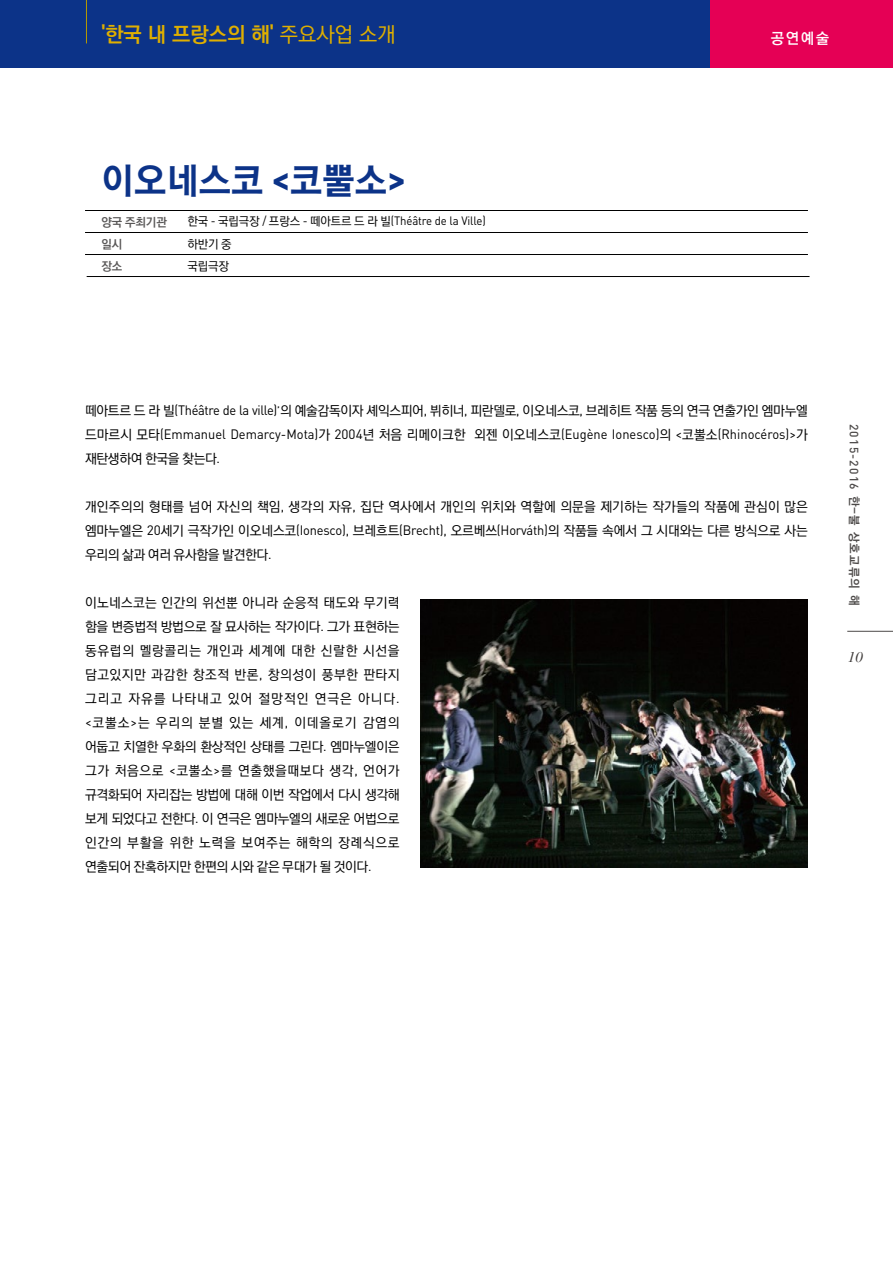
<style>
.page{position:relative;width:893px;height:1263px;background:#fff}
.page>*{position:absolute;margin:0;border:0;box-sizing:border-box;transform-origin:0 0}
.t1{font:36px "Rix Go PEB";color:#0c3388}
.t2{font:700 21px "Ko Pub Dotum";color:#dfaf00}
.t3{font:15px "Rix Go PB";color:#fff}
.t4{font:italic 15px "Times";color:#3e3a39}
.t5{font:500 13.5px/24px "Ko Pub Dotum";letter-spacing:-.025em;color:#000;text-align:justify}
.t6{font:13.5px "DIN Pro";color:#000;scale:.95 1}
.t7{font:12px "DIN Pro";letter-spacing:-.01em;color:#000;scale:.95 1}
.t8{font:500 12px "DIN Pro";letter-spacing:.1em;color:#4c4948}
.t9{font:700 12px/21.9px "Ko Pub Dotum";color:#595757}
.t10{font:500 12px "Ko Pub Dotum";letter-spacing:-.01em;color:#000}
.s1{font-weight:500}
.s2{font-family:"DIN Pro";font-weight:700}
.s3{font-family:"Ko Pub Dotum";font-weight:500}
.s4{font-family:"DIN Pro";font-weight:400}
.s5{font-family:"Ko Pub Dotum";font-weight:700}
</style>
<div class="page">
<div style="left:0;top:0;width:710px;height:68px;background:#0c3388"></div>
<div style="left:710px;top:0;width:183px;height:68px;background:#e50055"></div>
<hr style="left:86px;top:0;width:1px;height:43px;background:#b89b00">
<hr style="left:847px;top:631px;width:46px;height:1px;background:#4c4948">
<hr style="left:85px;top:210px;width:723px;height:1px;background:#000">
<hr style="left:85px;top:232px;width:723px;height:1px;background:#000">
<hr style="left:85px;top:254px;width:723px;height:1px;background:#000">
<hr style="left:87px;top:276px;width:722px;height:1px;background:#000">
<img style="left:421px;top:600px;width:387px;height:268px">
<h2 class="t2" style="left:101px;top:23px;width:296px">'한국 내 프랑스의 해' <span class="s1">주요사업 소개</span></h2>
<h1 class="t1" style="left:102px;top:162px;width:306px">이오네스코 <span class="s2">&lt;</span>코뿔소<span class="s2">&gt;</span></h1>
<p class="t7" style="left:187px;top:212px;width:316px"><span class="s3">한국</span> - <span class="s3">국립극장</span> / <span class="s3">프랑스</span> - <span class="s3">떼아트르 드 라 빌</span>(Théâtre de la Ville)</p>
<p class="t10" style="left:187px;top:238px;width:46px">하반기 중</p>
<p class="t9" style="left:101px;top:211px;width:67px">양국 주최기관 일시<br>장소</p>
<p class="t10" style="left:187px;top:260px;width:43px">국립극장</p>
<p class="t3" style="left:771px;top:31px;width:60px">공연예술</p>
<p class="t5" style="left:85px;top:400px;width:724px">떼아트르 드 라 빌<span class="s4">(Théâtre de la ville)’</span>의 예술감독이자 셰익스피어<span class="s4">,</span> 뷔히너<span class="s4">,</span> 피란델로<span class="s4">,</span> 이오네스코<span class="s4">,</span> 브레히트 작품 등의 연극 연출가인 엠마누엘</p>
<p class="t6" style="left:85px;top:425px;width:762px"><span class="s3">드마르시 모타</span>(Emmanuel Demarcy-Mota)<span class="s3">가</span> 2004<span class="s3">년 처음 리메이크한 외젠 이오네스코</span>(Eugène Ionesco)<span class="s3">의</span> &lt;<span class="s3">코뿔소</span>(Rhinocéros)&gt;<span class="s3">가</span></p>
<p class="t5" style="left:85px;top:448px;width:136px">재탄생하여 한국을 찾는다<span class="s4">.</span></p>
<p class="t5" style="left:85px;top:496px;width:724px">개인주의의 형태를 넘어 자신의 책임<span class="s4">,</span> 생각의 자유<span class="s4">,</span> 집단 역사에서 개인의 위치와 역할에 의문을 제기하는 작가들의 작품에 관심이 많은 엠마누엘은 <span class="s4">20</span>세기 극작가인 이오네스코<span class="s4">(Ionesco),</span> 브레흐트<span class="s4">(Brecht),</span> 오르베쓰<span class="s4">(Horváth)</span>의 작품들 속에서 그 시대와는 다른 방식으로 사는 우리의 삶과 여러 유사함을 발견한다<span class="s4">.</span></p>
<p class="t5" style="left:85px;top:592px;width:316px">이노네스코는 인간의 위선뿐 아니라 순응적 태도와 무기력 함을 변증법적 방법으로 잘 묘사하는 작가이다<span class="s4">.</span> 그가 표현하는 동유럽의 멜랑콜리는 개인과 세계에 대한 신랄한 시선을 담고있지만 과감한 창조적 반론<span class="s4">,</span> 창의성이 풍부한 판타지 그리고 자유를 나타내고 있어 절망적인 연극은 아니다<span class="s4">. &lt;</span>코뿔소<span class="s4">&gt;</span>는 우리의 분별 있는 세계<span class="s4">,</span> 이데올로기 감염의 어둡고 치열한 우화의 환상적인 상태를 그린다<span class="s4">.</span> 엠마누엘이은 그가 처음으로 <span class="s4">&lt;</span>코뿔소<span class="s4">&gt;</span>를 연출했을때보다 생각<span class="s4">,</span> 언어가 규격화되어 자리잡는 방법에 대해 이번 작업에서 다시 생각해 보게 되었다고 전한다<span class="s4">.</span> 이 연극은 엠마누엘의 새로운 어법으로 인간의 부활을 위한 노력을 보여주는 해학의 장례식으로 연출되어 잔혹하지만 한편의 시와 같은 무대가 될 것이다<span class="s4">.</span></p>
<p class="t8" style="left:862px;top:424px;width:183px;rotate:90deg">2015-2016 <span class="s5">한-불 상호교류의 해</span></p>
<p class="t4" style="left:848px;top:649px;width:16px">10</p>
</div>
